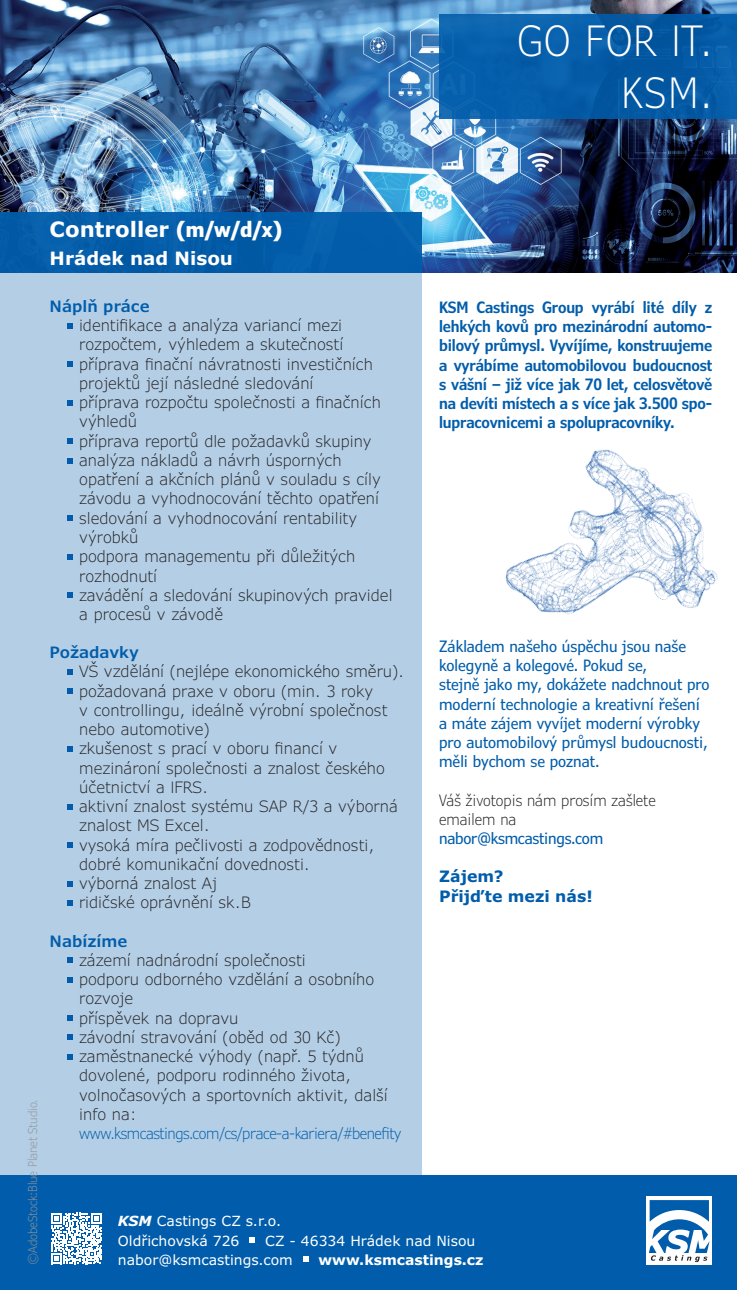
<style>
.page{position:relative;width:737px;height:1290px;background:#fff}
.page>*{position:absolute;margin:0;border:0;box-sizing:border-box;transform-origin:0 0}
.t1{font:300 condensed 42px/52.5px "Verdana Pro";letter-spacing:.02em;color:#fff;text-align:right}
.t2{font:700 21.18px "Verdana Pro";color:#fff}
.t3{font:700 18.38px "Verdana Pro";color:#fff}
.t4{font:300 15.75px/19.2px "Verdana Pro";color:#231f20}
.t5{font:600 condensed 15.75px/19.2px "Verdana Pro";letter-spacing:-.01em;color:#015dab;text-align:justify}
.t6{font:condensed 15.75px/19.2px "Verdana Pro";color:#015dab}
.t7{font:300 condensed 15.75px "Verdana Pro";letter-spacing:-.03em;color:#015dab}
.t8{font:300 condensed 15.75px/19.2px "Verdana Pro";color:#231f20}
.t9{font:600 15.75px "Verdana Pro";color:#015dab}
.t10{font:700 15.75px/19.2px "Verdana Pro";color:#015dab}
.t11{font:14px/19.2px "Verdana Pro";color:#fff}
.t12{font:700 14px "Verdana Pro";color:#fff}
.t13{font:300 condensed 12.25px "Verdana Pro";letter-spacing:-.01em;color:#939598}
.s1{font-stretch:condensed}
.s2{font-weight:700;font-style:italic}
</style>
<div class="page">
<div style="left:0;top:1176px;width:737px;height:114px;background:#015dab"></div>
<div style="left:0;top:273px;width:422px;height:923px;background:#b3cee5"></div>
<div style="left:646px;top:1196px;width:66px;height:69px;background:#fff"></div>
<svg style="left:649px;top:1200px;width:60px;height:62px"></svg>
<svg style="left:51px;top:1213px;width:51px;height:51px"></svg>
<img style="left:0;top:0;width:737px;height:273px">
<div style="left:0;top:212px;width:422px;height:61px;background:#015dab"></div>
<div style="left:439px;top:15px;width:298px;height:104px;background:#015dab"></div>
<svg style="left:67px;top:323px;width:6px;height:6px"></svg>
<svg style="left:67px;top:361px;width:6px;height:6px"></svg>
<svg style="left:67px;top:400px;width:6px;height:6px"></svg>
<svg style="left:67px;top:438px;width:6px;height:6px"></svg>
<svg style="left:67px;top:458px;width:6px;height:5px"></svg>
<svg style="left:67px;top:515px;width:6px;height:6px"></svg>
<svg style="left:67px;top:554px;width:6px;height:6px"></svg>
<svg style="left:67px;top:592px;width:6px;height:6px"></svg>
<svg style="left:67px;top:669px;width:6px;height:6px"></svg>
<svg style="left:67px;top:688px;width:6px;height:6px"></svg>
<svg style="left:67px;top:746px;width:6px;height:6px"></svg>
<svg style="left:67px;top:804px;width:6px;height:6px"></svg>
<svg style="left:67px;top:842px;width:6px;height:6px"></svg>
<svg style="left:67px;top:881px;width:6px;height:6px"></svg>
<svg style="left:67px;top:900px;width:6px;height:6px"></svg>
<svg style="left:67px;top:957px;width:6px;height:6px"></svg>
<svg style="left:67px;top:977px;width:6px;height:6px"></svg>
<svg style="left:67px;top:1015px;width:6px;height:6px"></svg>
<svg style="left:67px;top:1034px;width:6px;height:6px"></svg>
<svg style="left:67px;top:1054px;width:6px;height:6px"></svg>
<svg style="left:249px;top:1237px;width:6px;height:6px"></svg>
<svg style="left:303px;top:1256px;width:6px;height:6px"></svg>
<img style="left:505px;top:449px;width:213px;height:166px">
<h1 class="t1" style="left:517px;top:15px;width:196px">GO FOR IT.<br>KSM.</h1>
<h2 class="t2" style="left:50px;top:216px;width:234px">Controller <span class="s1">(m/w/d/x)</span></h2>
<p class="t3" style="left:50px;top:246px;width:185px">Hrádek nad Nisou</p>
<p class="t13" style="left:25px;top:1265px;width:167px;rotate:-90deg">©AdobeStock:Blue Planet Studio.</p>
<p class="t9" style="left:50px;top:296px;width:102px">Náplň práce</p>
<p class="t4" style="left:79px;top:316px;width:315px">identifikace a analýza variancí mezi rozpočtem, výhledem a skutečností příprava finační návratnosti investičních projektů její následné sledování<br>příprava rozpočtu společnosti a finačních výhledů<br>příprava reportů dle požadavků skupiny analýza nákladů a návrh úsporných opatření a akčních plánů v souladu s cíly závodu a vyhodnocování těchto opatření sledování a vyhodnocování rentability výrobků<br>podpora managementu při důležitých rozhodnutí<br>zavádění a sledování skupinových pravidel a procesů v závodě</p>
<p class="t9" style="left:50px;top:642px;width:91px">Požadavky</p>
<p class="t4" style="left:79px;top:662px;width:327px">VŠ vzdělání (nejlépe ekonomického směru). požadovaná praxe v oboru (min. 3 roky<br>v controllingu, ideálně výrobní společnost nebo automotive)<br>zkušenost s prací v oboru financí v mezinároní společnosti a znalost českého účetnictví a IFRS.<br>aktivní znalost systému SAP R/3 a výborná znalost MS Excel.<br>vysoká míra pečlivosti a zodpovědnosti, dobré komunikační dovednosti.<br>výborná znalost Aj<br>ridičské oprávnění sk.B</p>
<p class="t9" style="left:50px;top:931px;width:79px">Nabízíme</p>
<p class="t4" style="left:79px;top:951px;width:310px">zázemí nadnárodní společnosti<br>podporu odborného vzdělání a osobního rozvoje<br>příspěvek na dopravu<br>závodní stravování (oběd od 30 Kč) zaměstnanecké výhody (např. 5 týdnů dovolené, podporu rodinného života, volnočasových a sportovních aktivit, další info na:</p>
<p class="t7" style="left:79px;top:1123px;width:323px">www.ksmcastings.com/cs/prace-a-kariera/#benefity</p>
<p class="t5" style="left:439px;top:298px;width:274px">KSM Castings Group vyrábí lité díly z lehkých kovů pro mezinárodní automo&shy;bilový průmysl. Vyvíjíme, konstruujeme a vyrábíme automobilovou budoucnost s vášní – již více jak 70 let, celosvětově na devíti místech a s více jak 3.500 spo&shy;lupracovnicemi a spolupracovníky.</p>
<p class="t6" style="left:439px;top:637px;width:272px">Základem našeho úspěchu jsou naše kolegyně a kolegové. Pokud se,<br>stejně jako my, dokážete nadchnout pro moderní technologie a kreativní řešení a máte zájem vyvíjet moderní výrobky pro automobilový průmysl budoucnosti, měli bychom se poznat.</p>
<p class="t8" style="left:439px;top:790px;width:218px">Váš životopis nám prosím zašlete emailem na</p>
<p class="t6" style="left:439px;top:829px;width:166px">nabor@ksmcastings.com</p>
<p class="t10" style="left:439px;top:867px;width:155px">Zájem?<br>Přijďte mezi nás!</p>
<p class="t11" style="left:118px;top:1212px;width:165px"><span class="s2">KSM</span> Castings CZ s.r.o.<br>Oldřichovská 726</p>
<p class="t11" style="left:265px;top:1231px;width:212px">CZ - 46334 Hrádek nad Nisou</p>
<p class="t11" style="left:118px;top:1250px;width:176px">nabor@ksmcastings.com</p>
<p class="t12" style="left:318px;top:1250px;width:166px">www.ksmcastings.cz</p>
</div>
